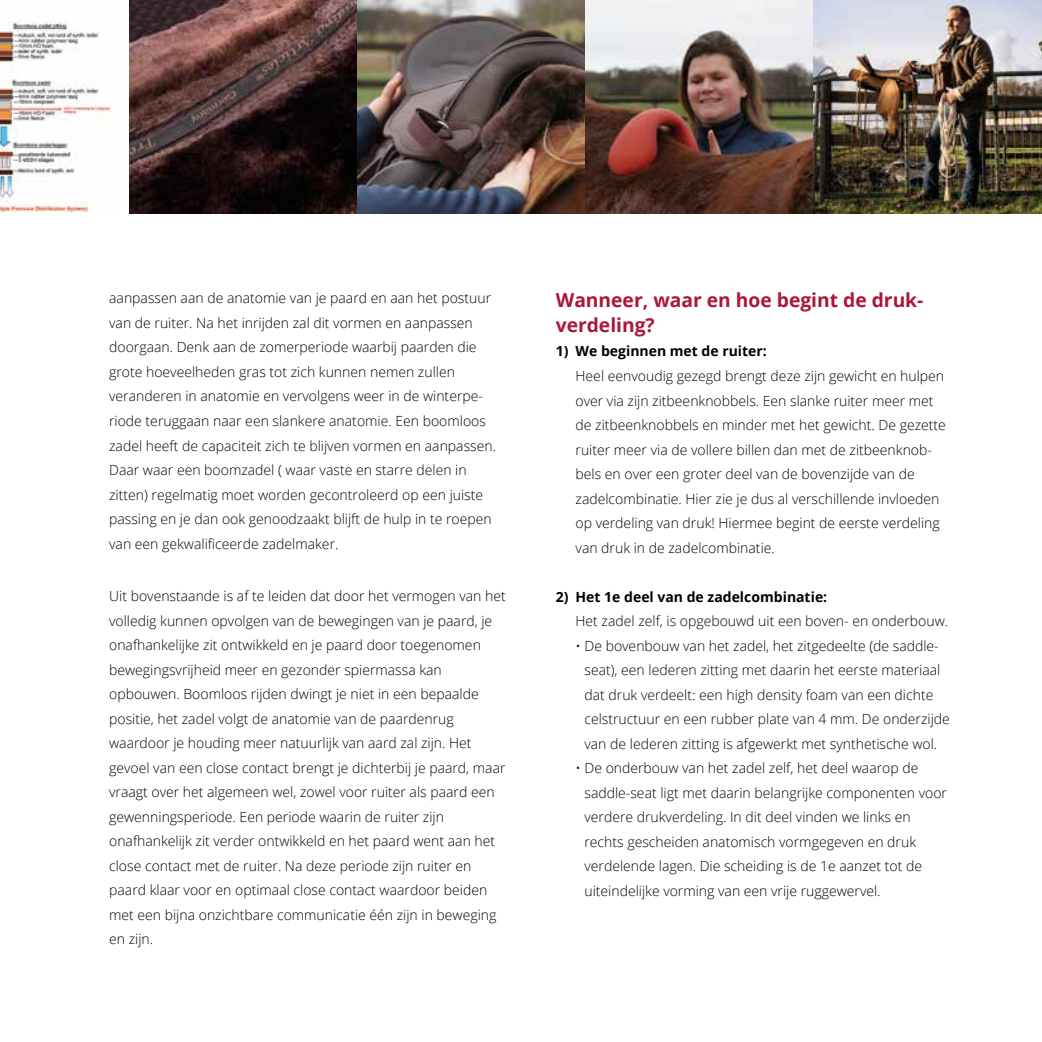
<style>
.page{position:relative;width:1042px;height:1042px;background:#fff}
.page>*{position:absolute;margin:0;border:0;box-sizing:border-box;transform-origin:0 0}
.t1{font:700 19.25px/24.5px "Open Sans";color:#ac1638}
.t2{font:300 14px/24.5px "Open Sans";color:#000}
.t3{font:700 14px "Open Sans";color:#000}
</style>
<div class="page">
<img style="left:0;top:20px;width:112px;height:193px">
<img style="left:129px;top:0;width:913px;height:213px">
<p class="t2" style="left:109px;top:286px;width:388px">aanpassen aan de anatomie van je paard en aan het postuur van de ruiter. Na het inrijden zal dit vormen en aanpassen doorgaan. Denk aan de zomerperiode waarbij paarden die grote hoeveelheden gras tot zich kunnen nemen zullen veranderen in anatomie en vervolgens weer in de winterpe&shy;riode teruggaan naar een slankere anatomie. Een boomloos zadel heeft de capaciteit zich te blijven vormen en aanpassen.<br>Daar waar een boomzadel ( waar vaste en starre delen in zitten) regelmatig moet worden gecontroleerd op een juiste passing en je dan ook genoodzaakt blijft de hulp in te roepen van een gekwalificeerde zadelmaker.</p>
<p class="t2" style="left:109px;top:583px;width:398px">Uit bovenstaande is af te leiden dat door het vermogen van het volledig kunnen opvolgen van de bewegingen van je paard, je onafhankelijke zit ontwikkeld en je paard door toegenomen bewegingsvrijheid meer en gezonder spiermassa kan opbouwen. Boomloos rijden dwingt je niet in een bepaalde positie, het zadel volgt de anatomie van de paardenrug waardoor je houding meer natuurlijk van aard zal zijn. Het gevoel van een close contact brengt je dichterbij je paard, maar vraagt over het algemeen wel, zowel voor ruiter als paard een gewenningsperiode. Een periode waarin de ruiter zijn onafhankelijk zit verder ontwikkeld en het paard went aan het close contact met de ruiter. Na deze periode zijn ruiter en paard klaar voor en optimaal close contact waardoor beiden met een bijna onzichtbare communicatie één zijn in beweging en zijn.</p>
<h1 class="t1" style="left:556px;top:288px;width:369px">Wanneer, waar en hoe begint de druk&shy;verdeling?</h1>
<p class="t3" style="left:556px;top:341px;width:213px">1) We beginnen met de ruiter:</p>
<p class="t2" style="left:575px;top:363px;width:372px">Heel eenvoudig gezegd brengt deze zijn gewicht en hulpen over via zijn zitbeenknobbels. Een slanke ruiter meer met de zitbeenknobbels en minder met het gewicht. De gezette ruiter meer via de vollere billen dan met de zitbeenknob&shy;bels en over een groter deel van de bovenzijde van de zadelcombinatie. Hier zie je dus al verschillende invloeden op verdeling van druk! Hiermee begint de eerste verdeling van druk in de zadelcombinatie.</p>
<p class="t3" style="left:556px;top:586px;width:273px">2) Het 1e deel van de zadelcombinatie:</p>
<p class="t2" style="left:575px;top:608px;width:374px">Het zadel zelf, is opgebouwd uit een boven- en onderbouw.</p>
<p class="t2" style="left:584px;top:633px;width:367px;text-indent:-9px">• De bovenbouw van het zadel, het zitgedeelte (de saddle&shy;seat), een lederen zitting met daarin het eerste materiaal dat druk verdeelt: een high density foam van een dichte celstructuur en een rubber plate van 4 mm. De onderzijde van de lederen zitting is afgewerkt met synthetische wol.</p>
<p class="t2" style="left:584px;top:755px;width:364px;text-indent:-9px">• De onderbouw van het zadel zelf, het deel waarop de saddle-seat ligt met daarin belangrijke componenten voor verdere drukverdeling. In dit deel vinden we links en rechts gescheiden anatomisch vormgegeven en druk verdelende lagen. Die scheiding is de 1e aanzet tot de uiteindelijke vorming van een vrije ruggewervel.</p>
</div>
